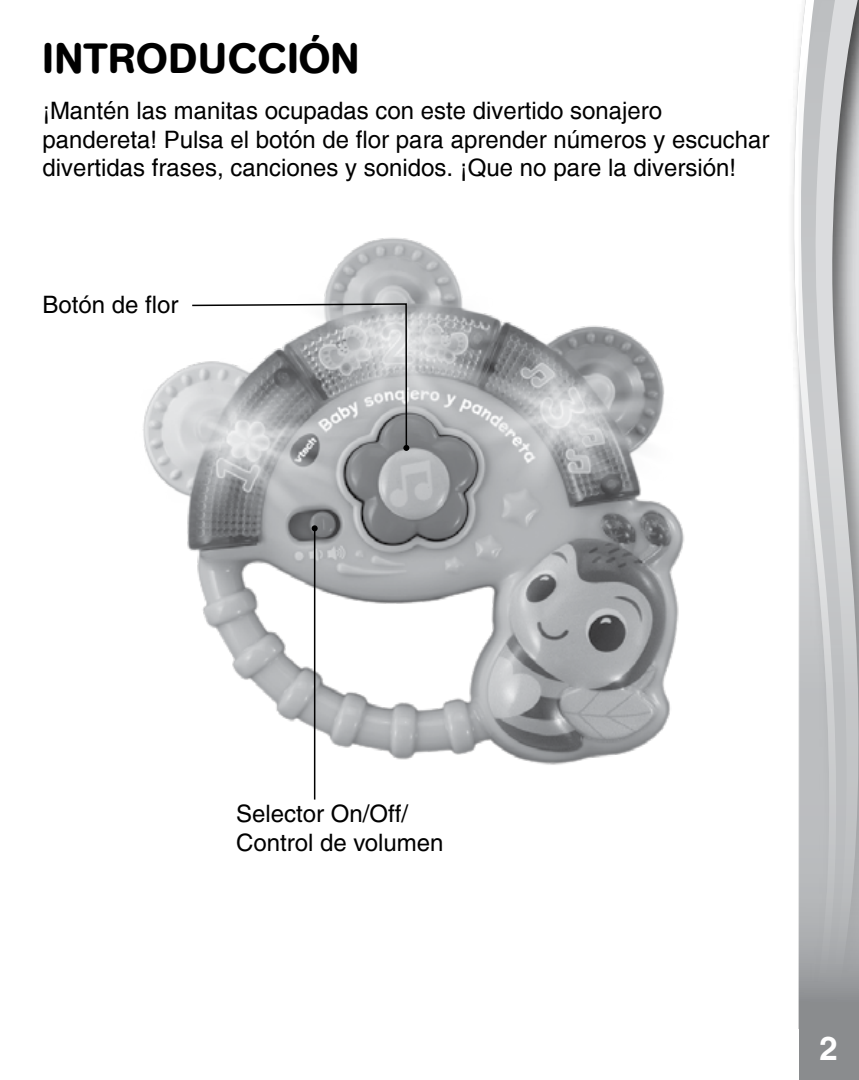
<style>
.page{position:relative;width:859px;height:1080px;background:#fff}
.page>*{position:absolute;margin:0;border:0;box-sizing:border-box;transform-origin:0 0}
.t1{font:500 42px "AG Book Rounded";letter-spacing:.02em;color:#000}
.t2{font:700 33px "Helvetica";color:#fff}
.t3{font:24px/28.8px "Helvetica";color:#000}
.t4{font:500 24px/28.8px "Helvetica";color:#000}
.s1{font-weight:500}
</style>
<div class="page">
<svg style="left:793px;top:55px;width:6px;height:974px"></svg>
<svg style="left:799px;top:0;width:60px;height:1080px;background:#bdbec0"></svg>
<img style="left:143px;top:237px;width:541px;height:563px">
<hr style="left:314px;top:528px;width:1px;height:272px;background:#000">
<svg style="left:312px;top:525px;width:6px;height:6px"></svg>
<svg style="left:191px;top:303px;width:218px;height:148px"></svg>
<h1 class="t1" style="left:42px;top:34px;width:318px">INTRODUCCIÓN</h1>
<p class="t3" style="left:42px;top:96px;width:729px"><span class="s1">¡M</span>antén las manitas ocupadas con este divertido sonajero pandereta! Pulsa el botón de flor para aprender números y escuchar divertidas frases, canciones y sonidos. ¡Que no pare la diversión!</p>
<p class="t4" style="left:42px;top:291px;width:138px">Botón de flor</p>
<p class="t4" style="left:236px;top:799px;width:209px">Selector On/Off/<br>Control de volumen</p>
<h2 class="t2" style="left:820px;top:1025px;width:25px">2 <sup>2</sup>2</h2>
</div>
